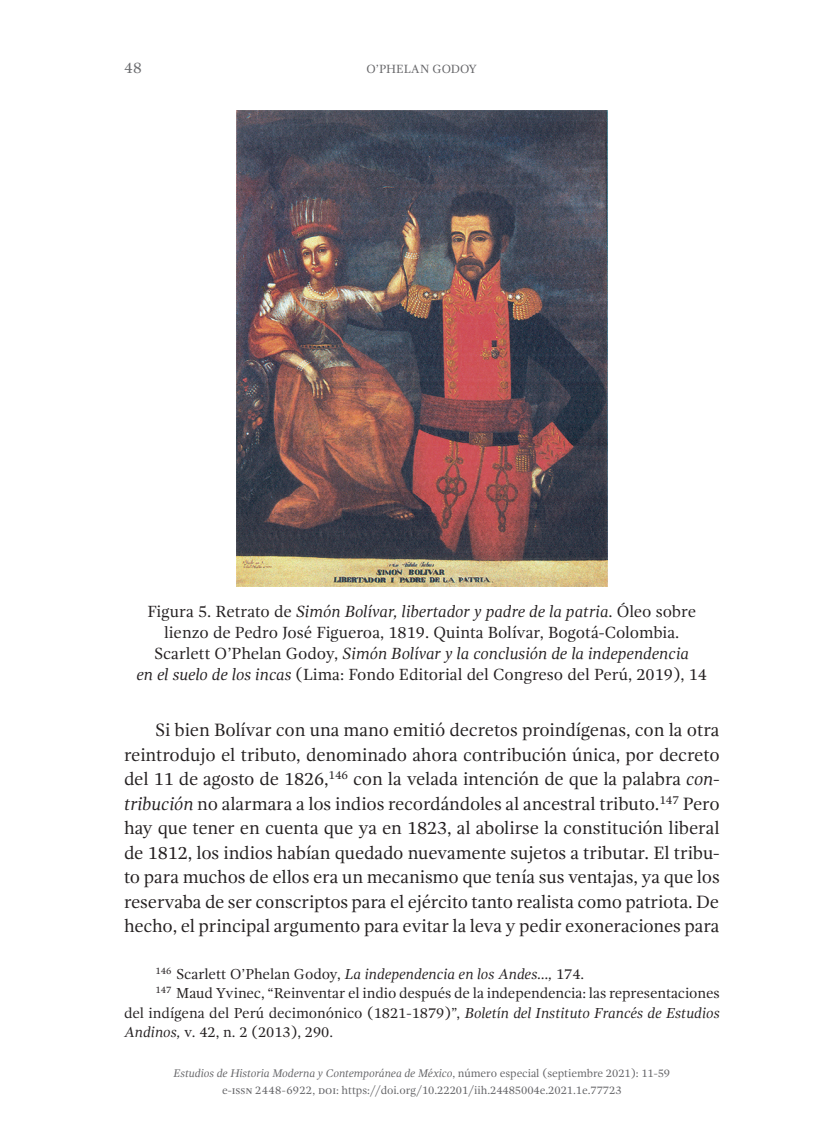
<style>
.page{position:relative;width:819px;height:1141px;background:#fff}
.page>*{position:absolute;margin:0;border:0;box-sizing:border-box;transform-origin:0 0}
.t1{font:18.38px/24.5px "Gandhi Serif";letter-spacing:-.01em;color:#231f20;text-align:justify}
.t2{font:16.62px/21px "Gandhi Serif";color:#231f20;text-align:center}
.t3{font:15.75px "Gandhi Serif";color:#6c6d70}
.t4{font:14.88px "Gandhi Serif";letter-spacing:-.005em;color:#231f20}
.t5{font:italic 14.88px "Gandhi Serif";color:#231f20}
.t6{font:12.25px "Gandhi Serif";color:#636366}
.t7{font:11.38px/16.6px "Gandhi Serif";letter-spacing:-.005em;color:#636366;text-align:center}
.s1{font-style:italic}
.s2{font-style:normal}
</style>
<div class="page">
<img style="left:236px;top:110px;width:371px;height:477px">
<p class="t3" style="left:124px;top:59px;width:19px">48</p>
<p class="t6" style="left:366px;top:62px;width:112px">O’PHELAN GODOY</p>
<p class="t2" style="left:136px;top:601px;width:572px">Figura 5. Retrato de <span class="s1">Simón Bolívar, libertador y padre de la patria</span>. Óleo sobre lienzo de Pedro José Figueroa, 1819. Quinta Bolívar, Bogotá-Colombia.<br>Scarlett O’Phelan Godoy, <span class="s1">Simón Bolívar y la conclusión de la independencia<br>en el suelo de los incas</span> (Lima: Fondo Editorial del Congreso del Perú, 2019), 14</p>
<p class="t1" style="left:124px;top:718px;width:597px;text-indent:32px">Si bien Bolívar con una mano emitió decretos proindígenas, con la otra reintrodujo el tributo, denominado ahora contribución única, por decreto del 11 de agosto de 1826,<sup>146</sup> con la velada intención de que la palabra <span class="s1">con&shy;tribución</span> no alarmara a los indios recordándoles al ancestral tributo.<sup>147</sup> Pero hay que tener en cuenta que ya en 1823, al abolirse la constitución liberal de 1812, los indios habían quedado nuevamente sujetos a tributar. El tribu&shy;to para muchos de ellos era un mecanismo que tenía sus ventajas, ya que los reservaba de ser conscriptos para el ejército tanto realista como patriota. De hecho, el principal argumento para evitar la leva y pedir exoneraciones para</p>
<p class="t5" style="left:156px;top:966px;width:430px"><sup>146</sup> <span class="s2">Scarlett O’Phelan Godoy,</span> La independencia en los Andes…, <span class="s2">174.</span></p>
<p class="t4" style="left:156px;top:985px;width:565px"><sup>147</sup> Maud Yvinec, “Reinventar el indio después de la independencia: las representaciones</p>
<p class="t4" style="left:124px;top:1004px;width:597px">del indígena del Perú decimonónico (1821-1879)”, <span class="s1">Boletín del Instituto Francés de Estudios</span></p>
<p class="t4" style="left:124px;top:1023px;width:210px"><span class="s1">Andinos,</span> v. 42, n. 2 (2013), 290.</p>
<p class="t7" style="left:173px;top:1065px;width:498px"><span class="s1">Estudios de Historia Moderna y Contemporánea de México</span>, número especial (septiembre 2021): 11-59 e-issn 2448-6922, doi: https://doi.org/10.22201/iih.24485004e.2021.1e.77723</p>
</div>
